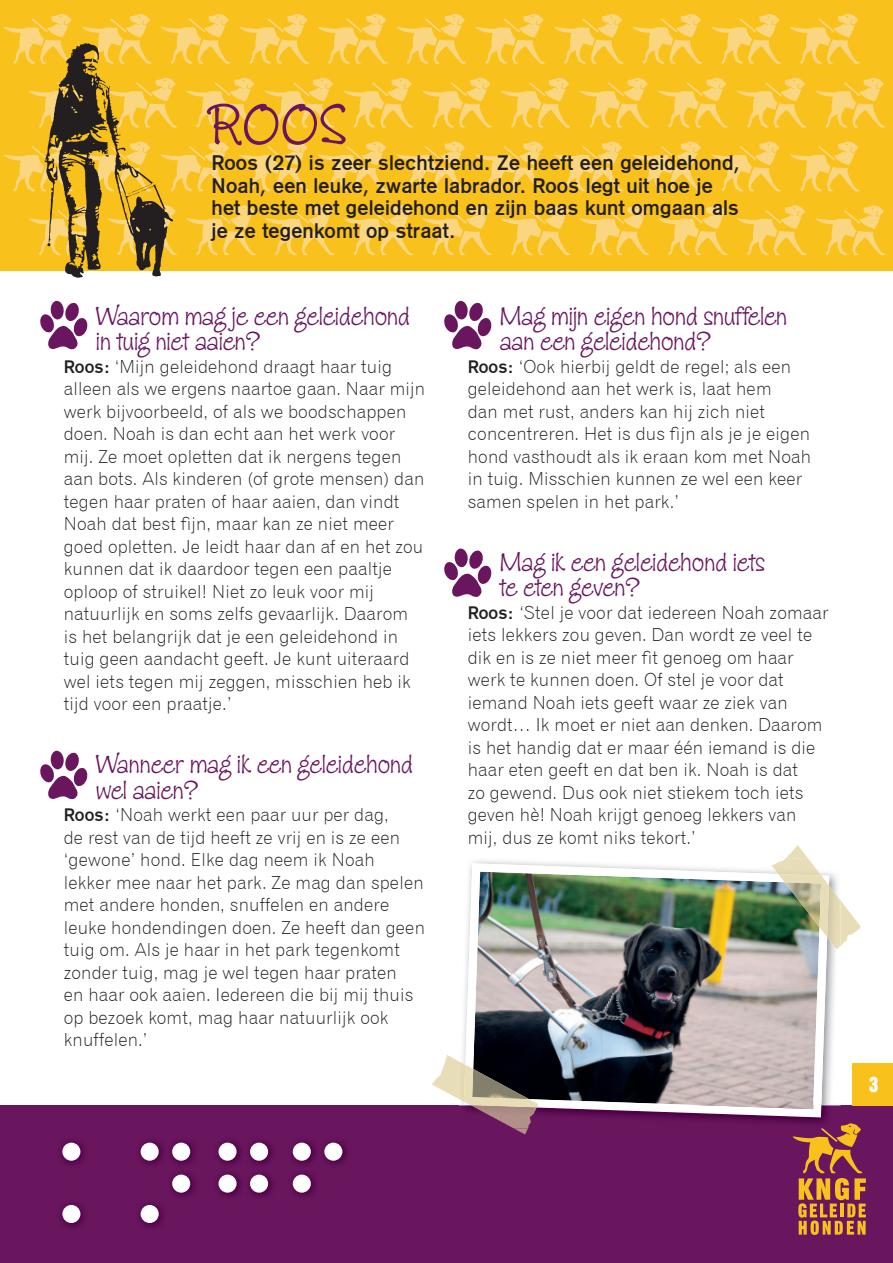
<style>
.page{position:relative;width:893px;height:1263px;background:#fff}
.page>*{position:absolute;margin:0;border:0;box-sizing:border-box;transform-origin:0 0}
.t1{font:58.5px "Zipty Do Std";color:#69165e}
.t2{font:27px/25.5px "Zipty Do Std";color:#69165e}
.t3{font:21px/22.5px "Gothic 725 BT Bold A";letter-spacing:.01em;color:#231f20}
.t4{font:21px "Gothic Thirteen";color:#fff}
.t5{font:18px/22.5px "Gothic 720 BT Light B";letter-spacing:.01em;color:#231f20}
.s1{font-family:"Gothic 725 BT Bold A"}
</style>
<div class="page">
<div style="left:0;top:1106px;width:893px;height:157px;background:#69165e"></div>
<div style="left:0;top:0;width:893px;height:270px;background:#f9c11c"></div>
<svg style="left:3px;top:14px;width:69px;height:16px"></svg>
<svg style="left:110px;top:14px;width:40px;height:13px"></svg>
<svg style="left:189px;top:14px;width:41px;height:50px"></svg>
<svg style="left:239px;top:14px;width:70px;height:50px"></svg>
<svg style="left:318px;top:14px;width:69px;height:50px"></svg>
<svg style="left:396px;top:14px;width:70px;height:50px"></svg>
<svg style="left:475px;top:14px;width:70px;height:50px"></svg>
<svg style="left:554px;top:14px;width:69px;height:50px"></svg>
<svg style="left:632px;top:14px;width:70px;height:50px"></svg>
<svg style="left:711px;top:14px;width:70px;height:50px"></svg>
<svg style="left:790px;top:14px;width:69px;height:50px"></svg>
<svg style="left:202px;top:141px;width:28px;height:50px"></svg>
<svg style="left:239px;top:141px;width:70px;height:50px"></svg>
<svg style="left:318px;top:141px;width:69px;height:50px"></svg>
<svg style="left:396px;top:141px;width:70px;height:50px"></svg>
<svg style="left:475px;top:141px;width:70px;height:50px"></svg>
<svg style="left:554px;top:141px;width:69px;height:50px"></svg>
<svg style="left:632px;top:141px;width:70px;height:50px"></svg>
<svg style="left:711px;top:141px;width:70px;height:50px"></svg>
<svg style="left:790px;top:141px;width:69px;height:50px"></svg>
<svg style="left:202px;top:78px;width:54px;height:50px"></svg>
<svg style="left:265px;top:78px;width:69px;height:50px"></svg>
<svg style="left:343px;top:78px;width:70px;height:50px"></svg>
<svg style="left:422px;top:78px;width:70px;height:50px"></svg>
<svg style="left:501px;top:78px;width:69px;height:50px"></svg>
<svg style="left:579px;top:78px;width:70px;height:50px"></svg>
<svg style="left:658px;top:78px;width:70px;height:50px"></svg>
<svg style="left:737px;top:78px;width:69px;height:50px"></svg>
<svg style="left:815px;top:78px;width:70px;height:50px"></svg>
<svg style="left:202px;top:205px;width:54px;height:50px"></svg>
<svg style="left:265px;top:205px;width:69px;height:50px"></svg>
<svg style="left:343px;top:205px;width:70px;height:50px"></svg>
<svg style="left:422px;top:205px;width:70px;height:50px"></svg>
<svg style="left:501px;top:205px;width:69px;height:50px"></svg>
<svg style="left:579px;top:205px;width:70px;height:50px"></svg>
<svg style="left:658px;top:205px;width:70px;height:50px"></svg>
<svg style="left:737px;top:205px;width:69px;height:50px"></svg>
<svg style="left:815px;top:205px;width:70px;height:50px"></svg>
<img style="left:61px;top:1141px;width:286px;height:86px">
<div style="left:141px;top:1143px;width:18px;height:18px;background:#fff;border-radius:50%"></div>
<div style="left:141px;top:1205px;width:18px;height:18px;background:#fff;border-radius:50%"></div>
<div style="left:172px;top:1143px;width:18px;height:18px;background:#fff;border-radius:50%"></div>
<div style="left:172px;top:1174px;width:18px;height:19px;background:#fff;border-radius:50%"></div>
<div style="left:62px;top:1143px;width:18px;height:18px;background:#fff;border-radius:50%"></div>
<div style="left:62px;top:1205px;width:18px;height:18px;background:#fff;border-radius:50%"></div>
<div style="left:218px;top:1143px;width:19px;height:18px;background:#fff;border-radius:50%"></div>
<div style="left:218px;top:1174px;width:19px;height:19px;background:#fff;border-radius:50%"></div>
<div style="left:250px;top:1143px;width:18px;height:18px;background:#fff;border-radius:50%"></div>
<div style="left:250px;top:1174px;width:18px;height:19px;background:#fff;border-radius:50%"></div>
<div style="left:293px;top:1143px;width:18px;height:18px;background:#fff;border-radius:50%"></div>
<div style="left:293px;top:1174px;width:18px;height:19px;background:#fff;border-radius:50%"></div>
<div style="left:324px;top:1143px;width:18px;height:18px;background:#fff;border-radius:50%"></div>
<svg style="left:40px;top:750px;width:48px;height:50px"></svg>
<svg style="left:40px;top:306px;width:48px;height:44px"></svg>
<svg style="left:444px;top:301px;width:48px;height:49px"></svg>
<svg style="left:444px;top:548px;width:48px;height:49px"></svg>
<div style="left:853px;top:1063px;width:40px;height:43px;background:#f9c11c"></div>
<img style="left:6px;top:27px;width:196px;height:279px">
<img style="left:463px;top:860px;width:377px;height:246px">
<img style="left:656px;top:1117px;width:170px;height:6px">
<svg style="left:792px;top:1123px;width:74px;height:112px"></svg>
<img style="left:464px;top:863px;width:365px;height:254px">
<svg style="left:514px;top:1128px;width:14px;height:6px"></svg>
<img style="left:471px;top:1107px;width:66px;height:21px">
<svg style="left:431px;top:1054px;width:107px;height:53px"></svg>
<img style="left:771px;top:860px;width:69px;height:89px">
<svg style="left:778px;top:844px;width:83px;height:102px"></svg>
<h1 class="t1" style="left:208px;top:90px;width:140px">ROOS</h1>
<p class="t3" style="left:212px;top:152px;width:530px">Roos (27) is zeer slechtziend. Ze heeft een geleidehond, Noah, een leuke, zwarte labrador. Roos legt uit hoe je het beste met geleidehond en zijn baas kunt omgaan als je ze tegenkomt op straat.</p>
<h2 class="t2" style="left:96px;top:303px;width:316px">Waarom mag je een geleidehond in tuig niet aaien?</h2>
<p class="t5" style="left:64px;top:355px;width:363px"><span class="s1">Roos:</span> ‘Mijn geleidehond draagt haar tuig alleen als we ergens naartoe gaan. Naar mijn werk bijvoorbeeld, of als we boodschappen doen. Noah is dan echt aan het werk voor mij. Ze moet opletten dat ik nergens tegen aan bots. Als kinderen (of grote mensen) dan tegen haar praten of haar aaien, dan vindt Noah dat best fijn, maar kan ze niet meer goed opletten. Je leidt haar dan af en het zou kunnen dat ik daardoor tegen een paaltje oploop of struikel! Niet zo leuk voor mij natuurlijk en soms zelfs gevaarlijk. Daarom is het belangrijk dat je een geleidehond in tuig geen aandacht geeft. Je kunt uiteraard wel iets tegen mij zeggen, misschien heb ik tijd voor een praatje.’</p>
<h2 class="t2" style="left:96px;top:752px;width:319px">Wanneer mag ik een geleidehond wel aaien?</h2>
<p class="t5" style="left:64px;top:803px;width:363px"><span class="s1">Roos:</span> ‘Noah werkt een paar uur per dag,<br>de rest van de tijd heeft ze vrij en is ze een ‘gewone’ hond. Elke dag neem ik Noah lekker mee naar het park. Ze mag dan spelen met andere honden, snuffelen en andere leuke hondendingen doen. Ze heeft dan geen tuig om. Als je haar in het park tegenkomt zonder tuig, mag je wel tegen haar praten<br>en haar ook aaien. Iedereen die bij mij thuis op bezoek komt, mag haar natuurlijk ook knuffelen.’</p>
<h2 class="t2" style="left:500px;top:303px;width:289px">Mag mijn eigen hond snuffelen aan een geleidehond?</h2>
<p class="t5" style="left:468px;top:355px;width:345px"><span class="s1">Roos:</span> ‘Ook hierbij geldt de regel; als een geleidehond aan het werk is, laat hem<br>dan met rust, anders kan hij zich niet concentreren. Het is dus fijn als je je eigen hond vasthoudt als ik eraan kom met Noah in tuig. Misschien kunnen ze wel een keer samen spelen in het park.’</p>
<h2 class="t2" style="left:500px;top:549px;width:267px">Mag ik een geleidehond iets te eten geven?</h2>
<p class="t5" style="left:468px;top:601px;width:362px"><span class="s1">Roos:</span> ‘Stel je voor dat iedereen Noah zomaar iets lekkers zou geven. Dan wordt ze veel te dik en is ze niet meer fit genoeg om haar werk te kunnen doen. Of stel je voor dat iemand Noah iets geeft waar ze ziek van wordt… Ik moet er niet aan denken. Daarom is het handig dat er maar één iemand is die haar eten geeft en dat ben ik. Noah is dat<br>zo gewend. Dus ook niet stiekem toch iets geven hè! Noah krijgt genoeg lekkers van mij, dus ze komt niks tekort.’</p>
<p class="t4" style="left:869px;top:1071px;width:11px">3</p>
</div>
